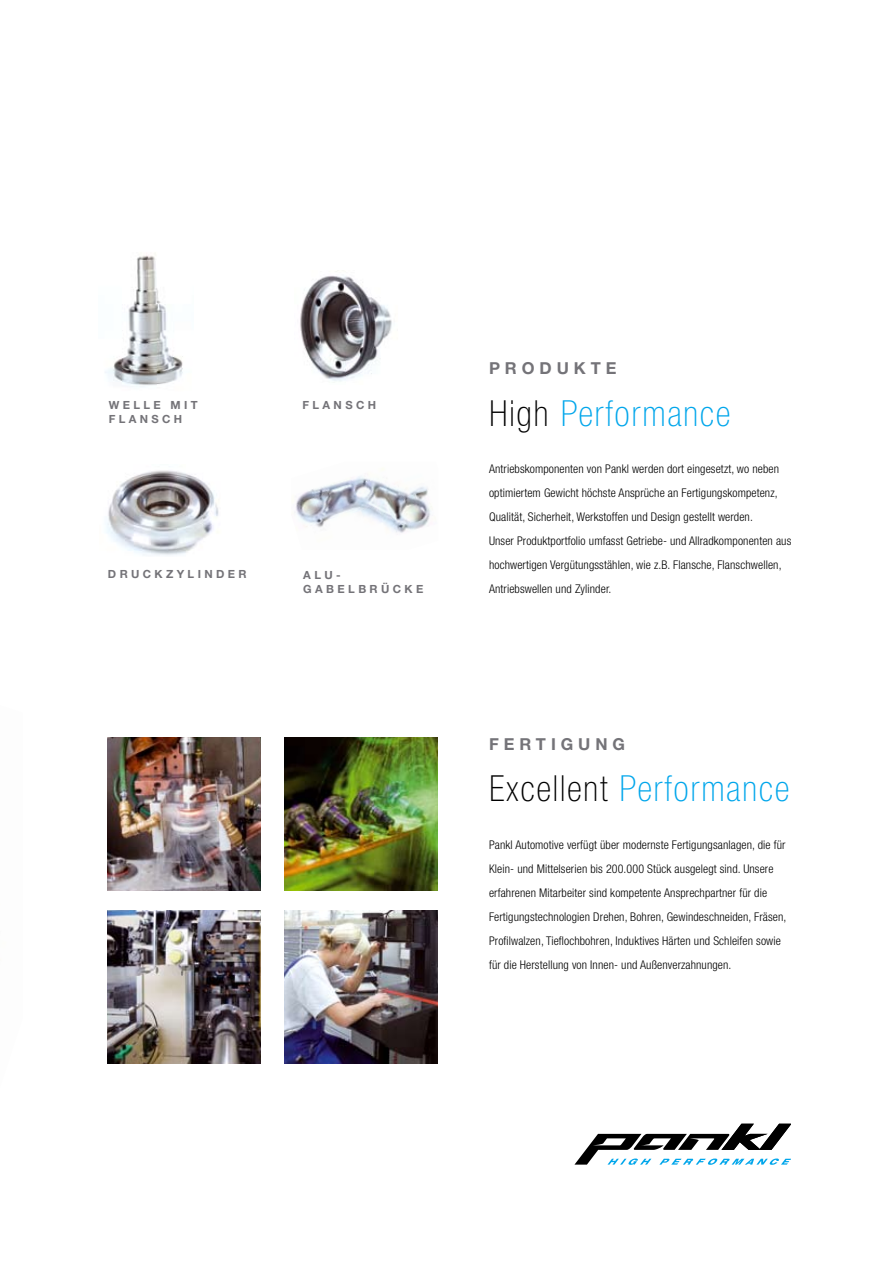
<style>
.page{position:relative;width:893px;height:1263px;background:#fff}
.page>*{position:absolute;margin:0;border:0;box-sizing:border-box;transform-origin:0 0}
.t1{font:100 condensed 36px "Helvetica Neue";letter-spacing:.05em;color:#00a6eb}
.t2{font:700 16.5px "Helvetica Neue";letter-spacing:.3em;color:#747378}
.t3{font:300 condensed 12px/24px "Helvetica Neue";letter-spacing:.01em;color:#000}
.t4{font:700 11.25px/13.5px "Helvetica Neue";letter-spacing:.3em;color:#747378}
.s1{color:#000}
</style>
<div class="page">
<svg style="left:574px;top:1124px;width:217px;height:41px"></svg>
<img style="left:107px;top:910px;width:154px;height:153px">
<img style="left:284px;top:910px;width:154px;height:153px">
<img style="left:107px;top:737px;width:154px;height:154px">
<img style="left:284px;top:737px;width:153px;height:154px">
<img style="left:105px;top:253px;width:78px;height:134px">
<img style="left:300px;top:270px;width:92px;height:112px">
<img style="left:295px;top:468px;width:137px;height:65px">
<img style="left:106px;top:470px;width:113px;height:86px">
<p class="t4" style="left:109px;top:398px;width:90px">WELLE M IT<br>FLANSCH</p>
<p class="t4" style="left:302px;top:398px;width:75px">FLANSCH</p>
<p class="t4" style="left:108px;top:567px;width:140px">DRUCKZYLINDER</p>
<p class="t4" style="left:303px;top:568px;width:122px">ALU-<br>GABELBRÜCKE</p>
<h2 class="t2" style="left:489px;top:358px;width:129px">PRODUKTE</h2>
<h1 class="t1" style="left:489px;top:393px;width:243px"><span class="s1">High</span> Performance</h1>
<p class="t3" style="left:489px;top:457px;width:304px">Antriebskomponenten von Pankl werden dort eingesetzt, wo neben optimiertem Gewicht höchste Ansprüche an Fertigungskompetenz, Qualität, Sicherheit, Werkstoffen und Design gestellt werden.<br>Unser Produktportfolio umfasst Getriebe- und Allradkomponenten aus hochwertigen Vergütungsstählen, wie z.B. Flansche, Flanschwellen, Antriebswellen und Zylinder.</p>
<h2 class="t2" style="left:489px;top:734px;width:104px">FER TI GUN</h2>
<h2 class="t2" style="left:613px;top:734px;width:14px">G</h2>
<h1 class="t1" style="left:489px;top:769px;width:302px"><span class="s1">Excellent</span> Performance</h1>
<p class="t3" style="left:489px;top:833px;width:299px">Pankl Automotive verfügt über modernste Fertigungsanlagen, die für Klein- und Mittelserien bis 200.000 Stück ausgelegt sind. Unsere erfahrenen Mitarbeiter sind kompetente Ansprechpartner für die Fertigungstechnologien Drehen, Bohren, Gewindeschneiden, Fräsen, Profilwalzen, Tieflochbohren, Induktives Härten und Schleifen sowie für die Herstellung von Innen- und Außenverzahnungen.</p>
</div>
